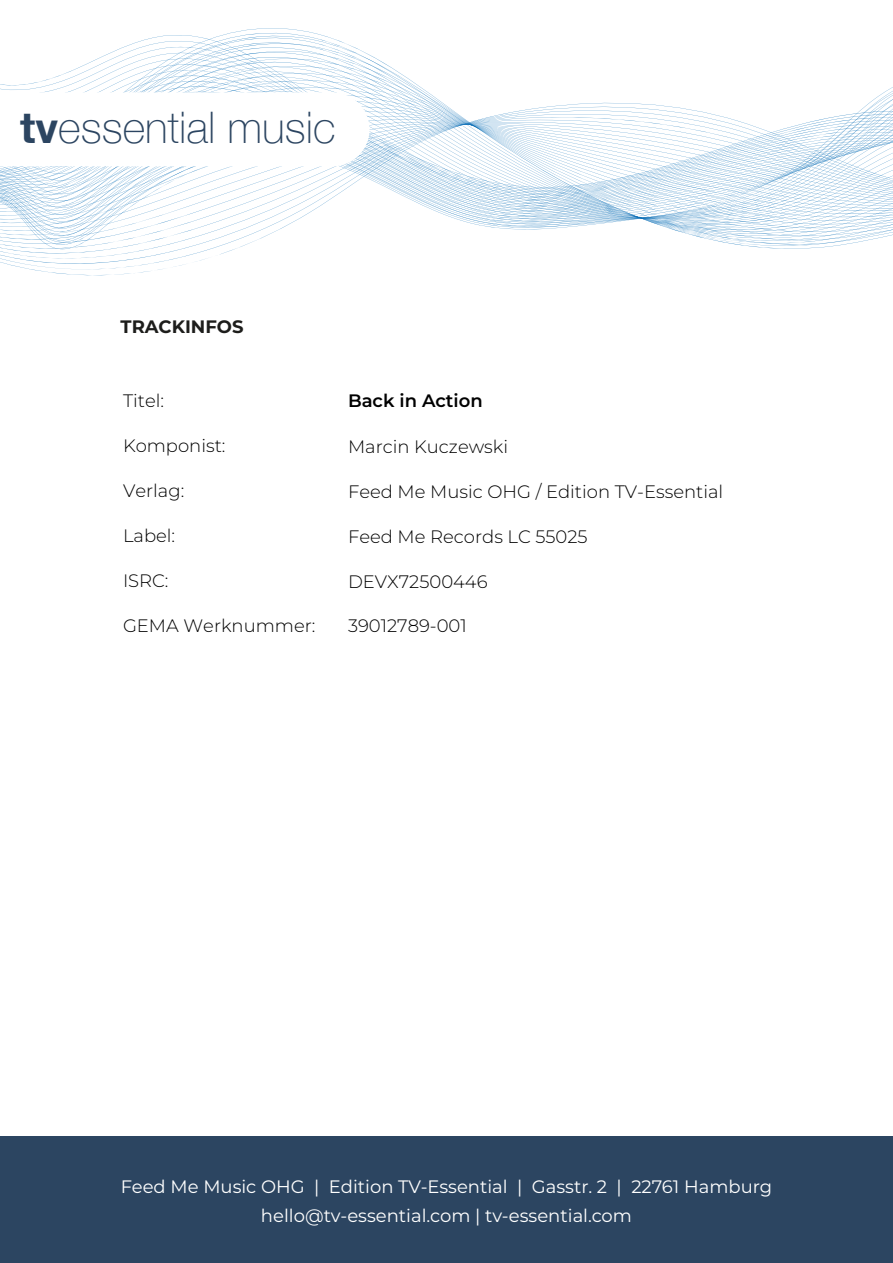
<style>
.page{position:relative;width:893px;height:1263px;background:#fff}
.page>*{position:absolute;margin:0;border:0;box-sizing:border-box;transform-origin:0 0}
.t1{font:100 43.5px "Helvetica Neue";color:#2c4561}
.t2{font:300 18px "Montserrat";color:#000}
.t3{font:18px/29.1px "Montserrat";color:#fff;text-align:center}
.t4{font:600 18px "Montserrat";color:#000}
.t5{font:700 18px "Montserrat";color:#1d1d1b}
.s1{font-weight:700}
</style>
<div class="page">
<div style="left:0;top:1136px;width:893px;height:127px;background:#2c4561"></div>
<svg style="left:103px;top:48px;width:269px;height:8px"></svg>
<svg style="left:86px;top:56px;width:300px;height:8px"></svg>
<svg style="left:68px;top:64px;width:330px;height:8px"></svg>
<svg style="left:46px;top:72px;width:365px;height:8px"></svg>
<svg style="left:0;top:80px;width:421px;height:7px"></svg>
<svg style="left:0;top:87px;width:893px;height:6px"></svg>
<svg style="left:0;top:98px;width:893px;height:178px"></svg>
<svg style="left:0;top:92px;width:370px;height:74px"></svg>
<h1 class="t1" style="left:20px;top:95px;width:317px"><span class="s1">tv</span>essential music</h1>
<p class="t5" style="left:121px;top:314px;width:124px">TRACKINFOS</p>
<p class="t2" style="left:123px;top:390px;width:43px">Titel:</p>
<p class="t2" style="left:123px;top:435px;width:104px">Komponist:</p>
<p class="t2" style="left:123px;top:480px;width:63px">Verlag:</p>
<p class="t2" style="left:123px;top:525px;width:54px">Label:</p>
<p class="t2" style="left:123px;top:570px;width:47px">ISRC:</p>
<p class="t2" style="left:123px;top:615px;width:194px">GEMA Werknummer:</p>
<p class="t4" style="left:348px;top:389px;width:136px">Back in Action</p>
<p class="t2" style="left:348px;top:436px;width:162px">Marcin Kuczewski</p>
<p class="t2" style="left:348px;top:481px;width:377px">Feed Me Music OHG / Edition TV-Essential</p>
<p class="t2" style="left:348px;top:526px;width:241px">Feed Me Records LC 55025</p>
<p class="t2" style="left:348px;top:571px;width:141px">DEVX72500446</p>
<p class="t2" style="left:348px;top:614px;width:120px">39012789-001</p>
<p class="t3" style="left:121px;top:1171px;width:653px">Feed Me Music OHG | Edition TV-Essential | Gasstr. 2 | 22761 Hamburg hello@tv-essential.com | tv-essential.com</p>
</div>
